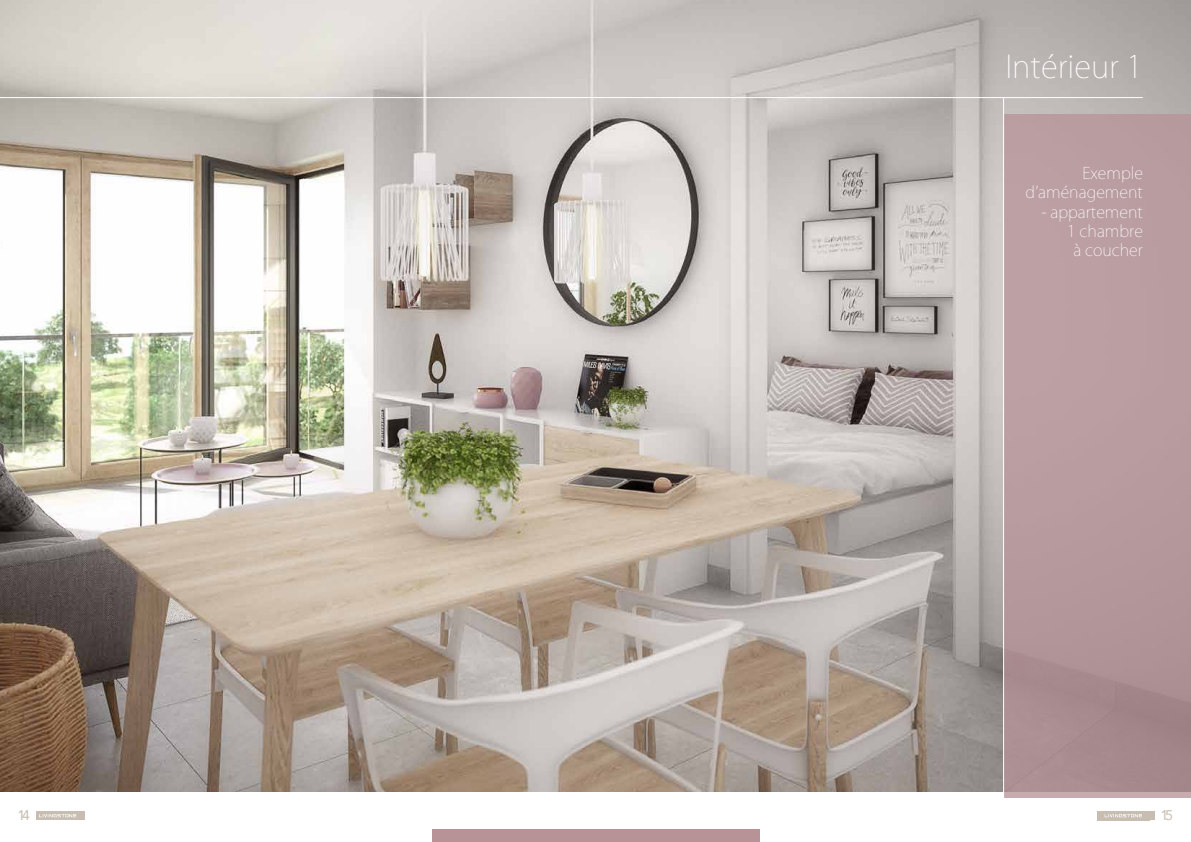
<style>
.page{position:relative;width:1191px;height:842px;background:#fff}
.page>*{position:absolute;margin:0;border:0;box-sizing:border-box;transform-origin:0 0}
.t1{font:200 31px "Koz Go Pr 6 N";color:#fff}
.t2{font:200 16px/19.2px "Koz Go Pr 6 N";color:#fff;text-align:right}
.t3{font:14px "Avenir";color:#c8bdb1}
</style>
<div class="page">
<div style="left:36px;top:811px;width:43px;height:9px;background:#c8bdb1"></div>
<svg style="left:1150px;top:811px;width:5px;height:9px"></svg>
<svg style="left:39px;top:811px;width:46px;height:9px"></svg>
<div style="left:1097px;top:811px;width:52px;height:9px;background:#c8bdb1"></div>
<svg style="left:1104px;top:814px;width:38px;height:3px"></svg>
<img style="left:0;top:0;width:1191px;height:791px">
<hr style="left:0;top:97px;width:1142px;height:1px;background:#fff">
<div style="left:1004px;top:114px;width:187px;height:683px;background:linear-gradient(to bottom,#c0a3a6,#ab8e91)"></div>
<hr style="left:1003px;top:97px;width:1px;height:705px;background:#fff">
<div style="left:433px;top:829px;width:327px;height:13px;background:#b79398"></div>
<h1 class="t1" style="left:1005px;top:49px;width:139px">Intérieur 1</h1>
<p class="t2" style="left:1025px;top:164px;width:119px">Exemple d’aménagement</p>
<p class="t2" style="left:1041px;top:202px;width:103px">- appartement<br>1 chambre<br>à coucher</p>
<p class="t3" style="left:18px;top:804px;width:14px">14</p>
<p class="t3" style="left:1160px;top:804px;width:14px">15</p>
</div>
